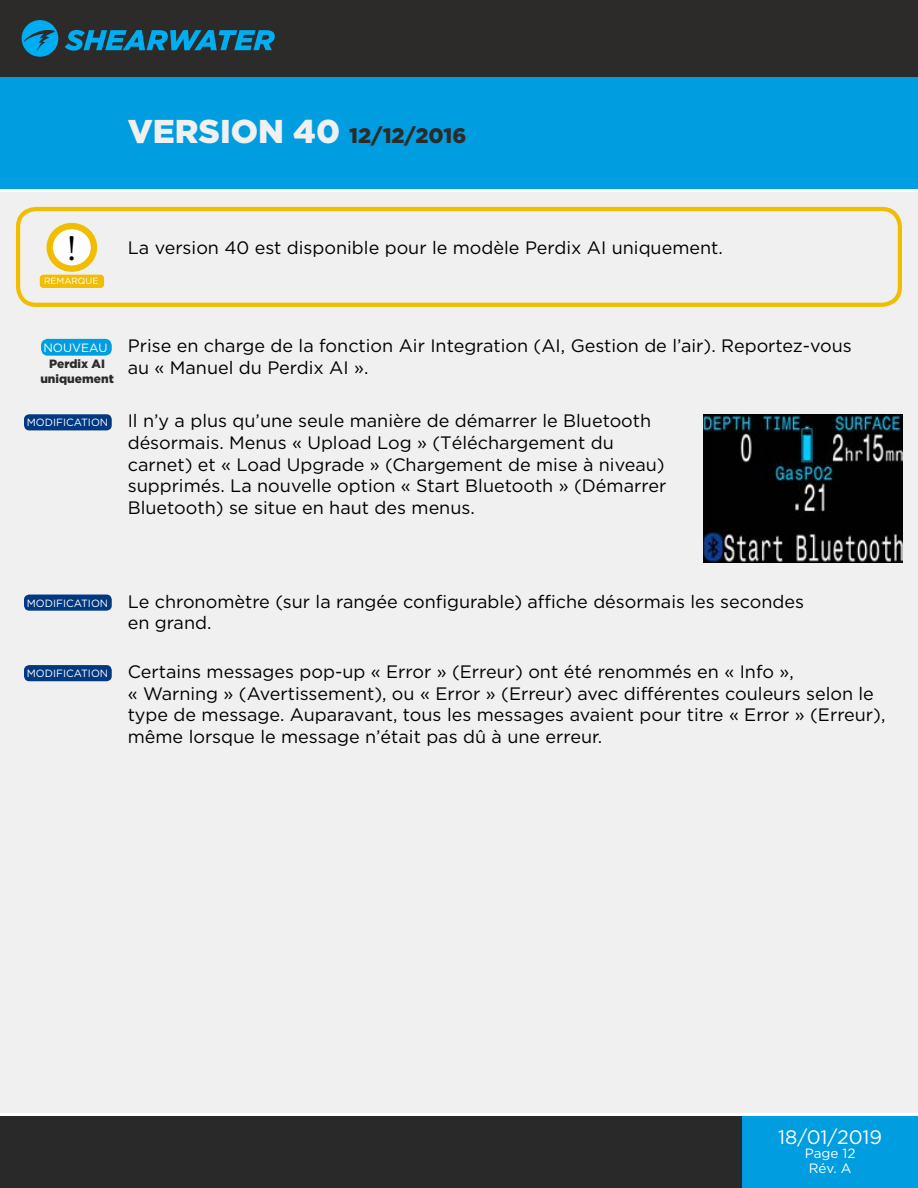
<style>
.page{position:relative;width:918px;height:1188px;background:#fff}
.page>*{position:absolute;margin:0;border:0;box-sizing:border-box;transform-origin:0 0}
.t1{font:36px "Minion Pro";color:#000}
.t2{font:900 21px "Gotham HTF";color:#2c2b29}
.t3{font:19.5px "Gotham HTF";color:#fff}
.t4{font:18px/21.6px "Gotham HTF";color:#000}
.t5{font:13.5px "Gotham HTF";color:#fff}
.t6{font:900 12px/14.4px "Gotham HTF";color:#2c2b29;text-align:center}
.t7{font:12px "Gotham HTF";color:#fff}
.t8{font:10.5px "Gotham HTF";color:#fff}
.t9{font:9px "Gotham HTF";color:#fff}
.s1{font-size:33px;color:#f0f0f0}
</style>
<div class="page">
<div style="left:0;top:0;width:918px;height:77px;background:#2c2b29"></div>
<div style="left:0;top:77px;width:918px;height:114px;background:#009ee0"></div>
<div style="left:0;top:1114px;width:918px;height:74px;background:#292929"></div>
<div style="left:0;top:191px;width:918px;height:923px;background:#f0f0f0"></div>
<svg style="left:65px;top:30px;width:210px;height:21px"></svg>
<svg style="left:22px;top:20px;width:36px;height:37px"></svg>
<div style="left:742px;top:1114px;width:176px;height:74px;background:#009ee0"></div>
<hr style="left:0;top:189px;width:918px;height:3px;background:#fff">
<hr style="left:0;top:1113px;width:918px;height:3px;background:#fff">
<div style="left:16px;top:207px;width:886px;height:100px;border:4px solid #f0bd00;border-radius:18px"></div>
<svg style="left:50px;top:226px;width:44px;height:43px"></svg>
<div style="left:47px;top:223px;width:50px;height:49px;border:6px solid #f0bd00;border-radius:50%"></div>
<div style="left:41px;top:275px;width:62px;height:12px;background:#f0bd00;border-radius:3px"></div>
<div style="left:40px;top:275px;width:64px;height:13px;border:2px solid #f0bd00;border-radius:3px"></div>
<div style="left:25px;top:415px;width:86px;height:15px;background:#003882;border-radius:4px"></div>
<div style="left:24px;top:414px;width:88px;height:16px;border:2px solid #003882;border-radius:4px"></div>
<div style="left:42px;top:340px;width:69px;height:15px;background:#009ee0;border-radius:6px"></div>
<div style="left:41px;top:339px;width:71px;height:17px;border:2px solid #009ee0;border-radius:6px"></div>
<div style="left:25px;top:595px;width:86px;height:15px;background:#003882;border-radius:4px"></div>
<div style="left:24px;top:595px;width:88px;height:16px;border:2px solid #003882;border-radius:4px"></div>
<div style="left:25px;top:666px;width:86px;height:15px;background:#003882;border-radius:4px"></div>
<div style="left:24px;top:665px;width:88px;height:16px;border:2px solid #003882;border-radius:4px"></div>
<img style="left:703px;top:414px;width:199px;height:149px">
<p class="t2" style="left:128px;top:124px;width:340px"><span class="s1">VERSION 40</span> 12/12/2016</p>
<h1 class="t1" style="left:67px;top:225px;width:11px">!</h1>
<p class="t4" style="left:128px;top:236px;width:597px">La version 40 est disponible pour le modèle Perdix AI uniquement.</p>
<p class="t9" style="left:44px;top:276px;width:56px">REMARQUE</p>
<p class="t7" style="left:43px;top:341px;width:66px">NOUVEAU</p>
<p class="t6" style="left:40px;top:357px;width:75px">Perdix AI uniquement</p>
<p class="t8" style="left:27px;top:417px;width:83px">MODIFICATION</p>
<p class="t4" style="left:128px;top:335px;width:726px">Prise en charge de la fonction Air Integration (AI, Gestion de l’air). Reportez-vous au « Manuel du Perdix AI ».</p>
<p class="t4" style="left:128px;top:410px;width:540px">Il n’y a plus qu’une seule manière de démarrer le Bluetooth désormais. Menus « Upload Log » (Téléchargement du carnet) et « Load Upgrade » (Chargement de mise à niveau) supprimés. La nouvelle option « Start Bluetooth » (Démarrer Bluetooth) se situe en haut des menus.</p>
<p class="t8" style="left:27px;top:597px;width:83px">MODIFICATION</p>
<p class="t8" style="left:27px;top:668px;width:83px">MODIFICATION</p>
<p class="t4" style="left:128px;top:590px;width:678px">Le chronomètre (sur la rangée configurable) affiche désormais les secondes en grand.</p>
<p class="t4" style="left:128px;top:661px;width:759px">Certains messages pop-up « Error » (Erreur) ont été renommés en « Info »,<br>« Warning » (Avertissement), ou « Error » (Erreur) avec différentes couleurs selon le type de message. Auparavant, tous les messages avaient pour titre « Error » (Erreur), même lorsque le message n’était pas dû à une erreur.</p>
<p class="t3" style="left:778px;top:1126px;width:105px">18/01/2019</p>
<p class="t5" style="left:809px;top:1160px;width:44px">Rév. A</p>
<p class="t5" style="left:805px;top:1146px;width:52px">Page 12</p>
</div>
